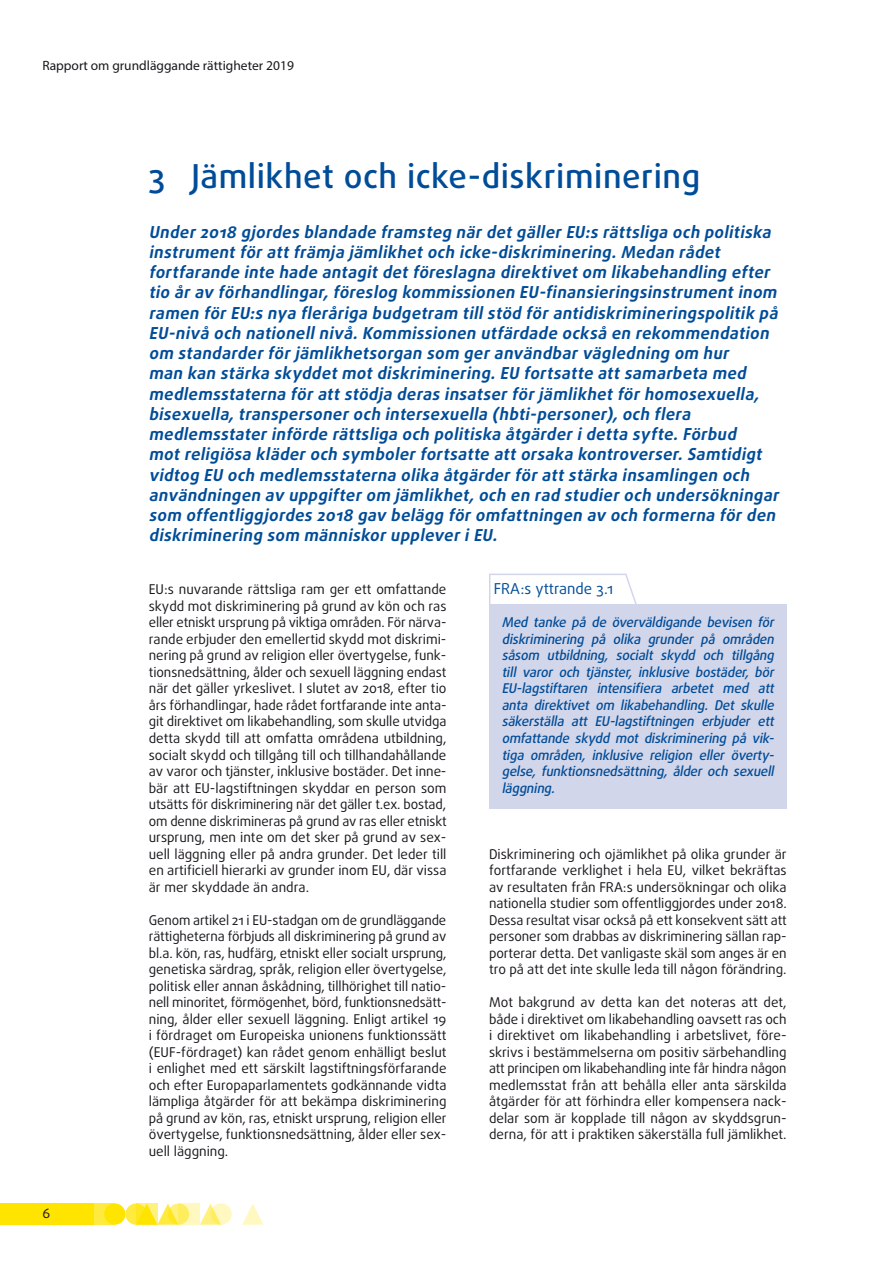
<style>
.page{position:relative;width:893px;height:1263px;background:#fff}
.page>*{position:absolute;margin:0;border:0;box-sizing:border-box;transform-origin:0 0}
.chapter_title{font:500 33px "Daxline Pro";letter-spacing:.015em;color:#004c98}
.intro_chapter{font:italic 700 16.5px/20.2px "Daxline Pro";letter-spacing:.025em;color:#004c98}
.opinion_header_sw{font:15px "Daxline Pro";color:#004c98}
.body_text{font:13.5px/16.5px "Daxline Pro";color:#1a171c;text-align:justify}
.opinion_text_SW_last{font:italic 500 13.5px/16.5px "Daxline Pro";color:#004c98;text-align:justify}
.t1{font:13.5px "Myriad Pro";color:#1a171c}
</style>
<div class="page">
<svg style="left:125px;top:1203px;width:22px;height:22px"></svg>
<div style="left:94px;top:1203px;width:21px;height:22px;background:#ffea40"></div>
<div style="left:0;top:1203px;width:94px;height:22px;background:#ffe400"></div>
<svg style="left:200px;top:1203px;width:18px;height:22px"></svg>
<svg style="left:242px;top:1204px;width:21px;height:21px"></svg>
<div style="left:104px;top:1203px;width:21px;height:22px;background:#ffe400;border-radius:50%"></div>
<svg style="left:157px;top:1203px;width:18px;height:22px"></svg>
<svg style="left:168px;top:1203px;width:21px;height:22px"></svg>
<svg style="left:210px;top:1203px;width:22px;height:22px"></svg>
<svg style="left:136px;top:1203px;width:21px;height:22px"></svg>
<svg style="left:179px;top:1203px;width:21px;height:22px"></svg>
<div style="left:489px;top:604px;width:298px;height:204px;background:#d2d6ea"></div>
<svg style="left:489px;top:573px;width:148px;height:31px"></svg>
<p class="t1" style="left:43px;top:57px;width:253px">Rapport om grundläggande rättigheter 2019</p>
<p class="body_text" style="left:43px;top:1205px;width:9px">6</p>
<p class="chapter_title" style="left:149px;top:154px;width:553px">3 Jämlikhet och icke-diskriminering</p>
<p class="intro_chapter" style="left:149px;top:222px;width:635px">Under2018 gjordes blandade framsteg närdetgällerEU:s rättsliga och politiska instrumentförattfrämja jämlikhetoch icke-diskriminering.Medan rådet fortfarande inte hade antagitdetföreslagna direktivetom likabehandling efter tio årav förhandlingar,föreslog kommissionen EU-finansieringsinstrumentinom ramen förEU:s nya fleråriga budgetram tillstöd förantidiskrimineringspolitik på EU-nivå och nationellnivå.Kommissionen utfärdade också en rekommendation om standarderförjämlikhetsorgan som geranvändbarvägledning om hur<br>man kan stärka skyddetmotdiskriminering.EU fortsatte attsamarbeta med medlemsstaterna förattstödja deras insatserförjämlikhetförhomosexuella, bisexuella,transpersoneroch intersexuella (hbti-personer),och flera medlemsstaterinförde rättsliga och politiska åtgärderidetta syfte.Förbud motreligiösa kläderoch symbolerfortsatte attorsaka kontroverser.Samtidigt vidtog EU och medlemsstaterna olika åtgärderförattstärka insamlingen och användningen av uppgifterom jämlikhet,och en rad studieroch undersökningar som offentliggjordes 2018 gav belägg föromfattningen av och formerna förden diskriminering som människoruppleveriEU.</p>
<p class="body_text" style="left:149px;top:581px;width:299px">EU:s nuvarande rättsliga ram ger ett omfattande skydd mot diskriminering på grund av kön och ras eller etniskt ursprung på viktiga områden. För närva&shy;rande erbjuder den emellertid skydd mot diskrimi&shy;nering på grund av religion eller övertygelse, funk&shy;tionsnedsättning, ålder och sexuell läggning endast när det gäller yrkeslivet. I slutet av 2018, efter tio års förhandlingar, hade rådet fortfarande inte anta&shy;git direktivet om likabehandling, som skulle utvidga detta skydd till att omfatta områdena utbildning, socialt skydd och tillgång till och tillhandahållande av varor och tjänster, inklusive bostäder. Det inne&shy;bär att EU-lagstiftningen skyddar en person som utsätts för diskriminering när det gäller t.ex. bostad, om denne diskrimineras på grund av ras eller etniskt ursprung, men inte om det sker på grund av sex&shy;uell läggning eller på andra grunder. Det leder till en artificiell hierarki av grunder inom EU, där vissa är mer skyddade än andra.</p>
<p class="body_text" style="left:149px;top:911px;width:299px">Genom artikel 21 i EU-stadgan om de grundläggande rättigheterna förbjuds all diskriminering på grund av bl.a. kön, ras, hudfärg, etniskt eller socialt ursprung, genetiska särdrag, språk, religion eller övertygelse, politisk eller annan åskådning, tillhörighet till natio&shy;nell minoritet, förmögenhet, börd, funktionsnedsätt&shy;ning, ålder eller sexuell läggning. Enligt artikel 19 i fördraget om Europeiska unionens funktionssätt (EUF-fördraget) kan rådet genom enhälligt beslut i enlighet med ett särskilt lagstiftningsförfarande och efter Europaparlamentets godkännande vidta lämpliga åtgärder för att bekämpa diskriminering på grund av kön, ras, etniskt ursprung, religion eller övertygelse, funktionsnedsättning, ålder eller sex&shy;uell läggning.</p>
<p class="opinion_header_sw" style="left:494px;top:579px;width:121px">FRA:s yttrande 3.1</p>
<p class="opinion_text_SW_last" style="left:502px;top:614px;width:277px">Med tanke på de överväldigande bevisen för diskriminering på olika grunder på områden såsom utbildning, socialt skydd och tillgång till varor och tjänster, inklusive bostäder, bör EU-lagstiftaren intensifiera arbetet med att anta direktivet om likabehandling. Det skulle säkerställa att EU-lagstiftningen erbjuder ett omfattande skydd mot diskriminering på vik&shy;tiga områden, inklusive religion eller överty&shy;gelse, funktionsnedsättning, ålder och sexuell läggning.</p>
<p class="body_text" style="left:489px;top:845px;width:299px">Diskriminering och ojämlikhet på olika grunder är fortfarande verklighet i hela EU, vilket bekräftas av resultaten från FRA:s undersökningar och olika nationella studier som offentliggjordes under 2018.<br>Dessa resultat visar också på ett konsekvent sätt att personer som drabbas av diskriminering sällan rap&shy;porterar detta. Det vanligaste skäl som anges är en tro på att det inte skulle leda till någon förändring.</p>
<p class="body_text" style="left:489px;top:994px;width:299px">Mot bakgrund av detta kan det noteras att det, både i direktivet om likabehandling oavsett ras och i direktivet om likabehandling i arbetslivet, före&shy;skrivs i bestämmelserna om positiv särbehandling att principen om likabehandling inte får hindra någon medlemsstat från att behålla eller anta särskilda åtgärder för att förhindra eller kompensera nack&shy;delar som är kopplade till någon av skyddsgrun&shy;derna, för att i praktiken säkerställa full jämlikhet.</p>
</div>
